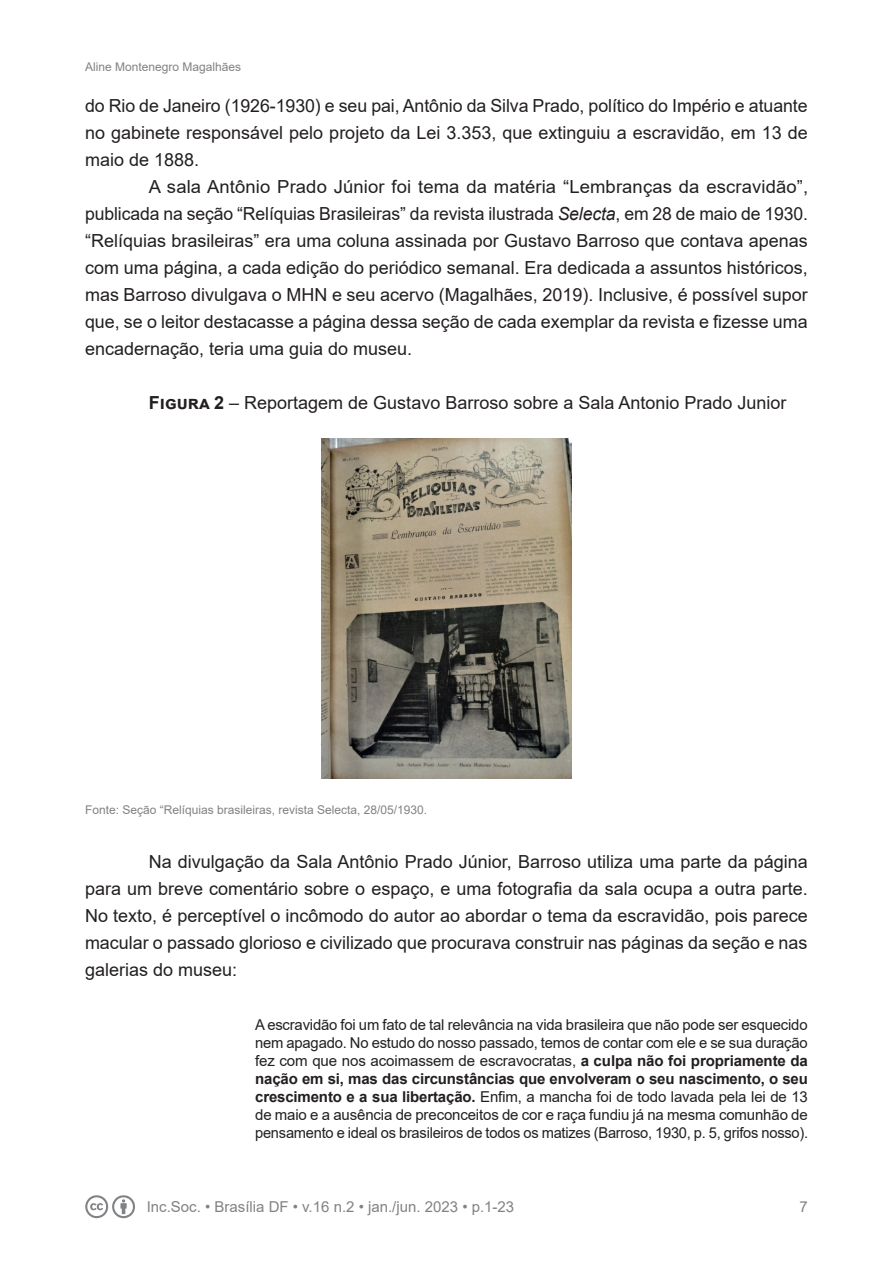
<style>
.page{position:relative;width:893px;height:1263px;background:#fff}
.page>*{position:absolute;margin:0;border:0;box-sizing:border-box;transform-origin:0 0}
._2_2_Texto{font:18px/27px "Arial";color:#231f20;text-align:justify}
._2_3_Citação{font:15px/18px "Arial";letter-spacing:-.015em;color:#231f20;text-align:justify}
.t1{font:15px "Arial";color:#808285}
._2_5_Legenda_Imagem{font:12px "Arial";color:#808285}
.s1{font-style:italic}
.s2{font-weight:700}
</style>
<div class="page">
<img style="left:321px;top:438px;width:251px;height:340px">
<svg style="left:85px;top:1195px;width:50px;height:23px"></svg>
<p class="_2_5_Legenda_Imagem" style="left:85px;top:59px;width:158px">Aline Montenegro Magalhães</p>
<p class="_2_2_Texto" style="left:85px;top:92px;width:724px">do Rio de Janeiro (1926-1930) e seu pai, Antônio da Silva Prado, político do Império e atuante no gabinete responsável pelo projeto da Lei 3.353, que extinguiu a escravidão, em 13 de maio de 1888.</p>
<p class="_2_2_Texto" style="left:85px;top:173px;width:725px;text-indent:64px">A sala Antônio Prado Júnior foi tema da matéria “Lembranças da escravidão”, publicada na seção “Relíquias Brasileiras” da revista ilustrada <span class="s1">Selecta</span>, em 28 de maio de 1930. “Relíquias brasileiras” era uma coluna assinada por Gustavo Barroso que contava apenas com uma página, a cada edição do periódico semanal. Era dedicada a assuntos históricos, mas Barroso divulgava o MHN e seu acervo (Magalhães, 2019). Inclusive, é possível supor que, se o leitor destacasse a página dessa seção de cada exemplar da revista e fizesse uma encadernação, teria uma guia do museu.</p>
<p class="_2_2_Texto" style="left:149px;top:389px;width:639px"><span class="s2">Figura 2</span> – Reportagem de Gustavo Barroso sobre a Sala Antonio Prado Junior</p>
<p class="_2_5_Legenda_Imagem" style="left:85px;top:802px;width:344px">Fonte: Seção “Relíquias brasileiras, revista Selecta, 28/05/1930.</p>
<p class="_2_2_Texto" style="left:85px;top:848px;width:724px;text-indent:64px">Na divulgação da Sala Antônio Prado Júnior, Barroso utiliza uma parte da página para um breve comentário sobre o espaço, e uma fotografia da sala ocupa a outra parte.<br>No texto, é perceptível o incômodo do autor ao abordar o tema da escravidão, pois parece macular o passado glorioso e civilizado que procurava construir nas páginas da seção e nas galerias do museu:</p>
<p class="_2_3_Citação" style="left:255px;top:1016px;width:555px">A escravidão foi um fato de tal relevância na vida brasileira que não pode ser esquecido nem apagado. No estudo do nosso passado, temos de contar com ele e se sua duração fez com que nos acoimassem de escravocratas, <span class="s2">a culpa não foi propriamente da nação em si, mas das circunstâncias que envolveram o seu nascimento, o seu crescimento e a sua libertação.</span> Enfim, a mancha foi de todo lavada pela lei de 13 de maio e a ausência de preconceitos de cor e raça fundiu já na mesma comunhão de pensamento e ideal os brasileiros de todos os matizes (Barroso, 1930, p. 5, grifos nosso).</p>
<p class="t1" style="left:147px;top:1197px;width:369px">Inc.Soc. • Brasília DF • v.16 n.2 • jan./jun. 2023 • p.1-23</p>
<p class="t1" style="left:800px;top:1197px;width:10px">7</p>
</div>
